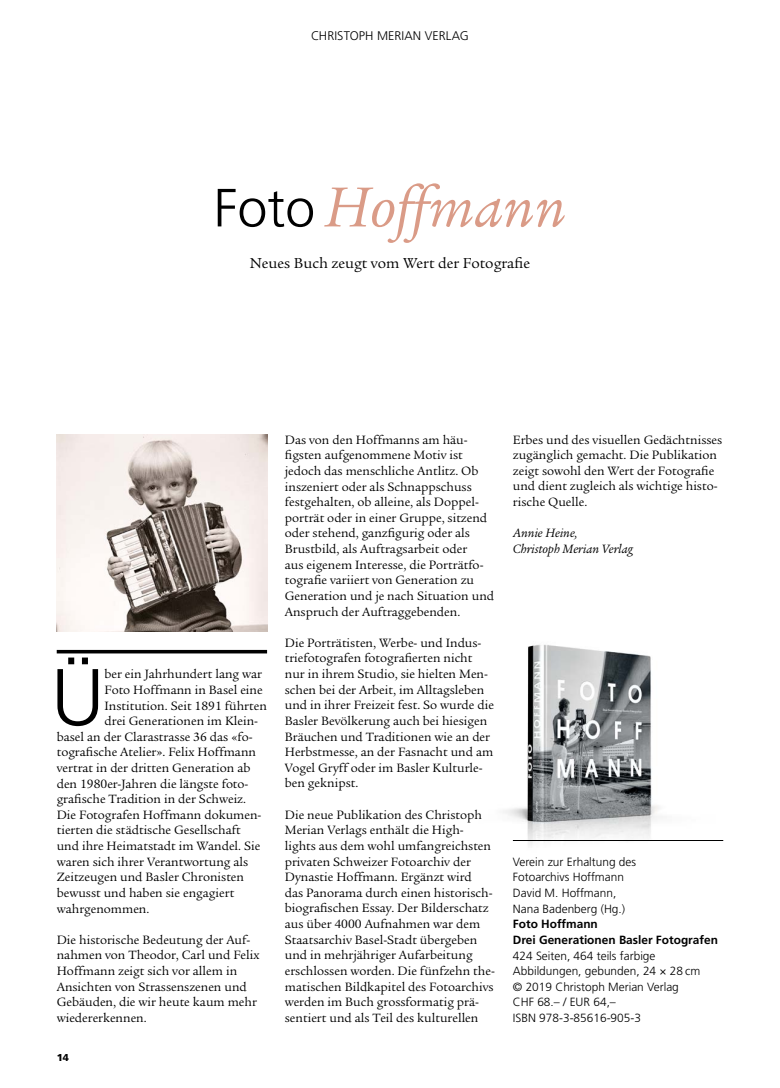
<style>
.page{position:relative;width:780px;height:1088px;background:#fff}
.page>*{position:absolute;margin:0;border:0;box-sizing:border-box;transform-origin:0 0}
.t1{font:300 80.25px "Frutiger LT Pro";color:#000}
.t2{font:italic 61.25px "Legacy Serif Std";color:#da9b87}
.t3{font:15.62px "Legacy Serif Std";color:#000}
.t4{font:13.12px/15.6px "Legacy Serif Std";color:#000}
.t5{font:italic 13.12px/15.6px "Legacy Serif Std";color:#000}
.t6{font:300 12.5px "Frutiger LT Pro";letter-spacing:.01em;color:#000}
.t7{font:300 11.88px/15.6px "Frutiger LT Pro";color:#000}
.t8{font:700 11.88px/15.6px "Frutiger LT Pro";color:#000}
.t9{font:900 10px "Frutiger LT Pro";color:#000}
.s1{font-family:"Frutiger LT Pro";font-weight:300;font-style:normal;font-size:53.75px;color:#000}
</style>
<div class="page">
<img style="left:503px;top:644px;width:221px;height:201px">
<hr style="left:57px;top:650px;width:210px;height:3px;background:#000">
<img style="left:57px;top:435px;width:210px;height:196px">
<hr style="left:513px;top:840px;width:210px;height:1px;background:#000">
<p class="t6" style="left:311px;top:28px;width:159px">CHRISTOPH MERIAN VERLAG</p>
<h2 class="t2" style="left:213px;top:172px;width:354px"><span class="s1">Foto</span> Hoffmann</h2>
<p class="t3" style="left:250px;top:254px;width:282px">Neues Buch zeugt vom Wert der Fotografie</p>
<h1 class="t1" style="left:51px;top:651px;width:55px">Ü</h1>
<p class="t4" style="left:104px;top:666px;width:159px">ber ein Jahrhundert lang war</p>
<p class="t4" style="left:104px;top:682px;width:160px">Foto Hoffmann in Basel eine</p>
<p class="t4" style="left:104px;top:698px;width:164px">Institution. Seit 1891 führten</p>
<p class="t4" style="left:104px;top:713px;width:155px">drei Generationen im Klein-</p>
<p class="t4" style="left:57px;top:729px;width:197px">basel an der Clarastrasse 36 das «fo-</p>
<p class="t4" style="left:57px;top:744px;width:201px">tografische Atelier». Felix Hoffmann</p>
<p class="t4" style="left:57px;top:760px;width:195px">vertrat in der dritten Generation ab</p>
<p class="t4" style="left:57px;top:776px;width:193px">den 1980er-Jahren die längste foto-</p>
<p class="t4" style="left:57px;top:791px;width:191px">grafische Tradition in der Schweiz.</p>
<p class="t4" style="left:57px;top:807px;width:206px">Die Fotografen Hoffmann dokumen-</p>
<p class="t4" style="left:57px;top:823px;width:186px">tierten die städtische Gesellschaft</p>
<p class="t4" style="left:57px;top:838px;width:205px">und ihre Heimatstadt im Wandel. Sie</p>
<p class="t4" style="left:57px;top:854px;width:193px">waren sich ihrer Verantwortung als</p>
<p class="t4" style="left:57px;top:869px;width:189px">Zeitzeugen und Basler Chronisten</p>
<p class="t4" style="left:57px;top:885px;width:179px">bewusst und haben sie engagiert</p>
<p class="t4" style="left:57px;top:901px;width:94px">wahrgenommen.</p>
<p class="t4" style="left:57px;top:932px;width:204px">Die historische Bedeutung der Auf&shy;nahmen von Theodor, Carl und Felix<br>Hoffmann zeigt sich vor allem in<br>Ansichten von Strassenszenen und<br>Gebäuden, die wir heute kaum mehr wiedererkennen.</p>
<p class="t9" style="left:57px;top:1051px;width:14px">14</p>
<p class="t4" style="left:285px;top:432px;width:211px">Das von den Hoffmanns am häu&shy;figsten aufgenommene Motiv ist jedoch das menschliche Antlitz. Ob inszeniert oder als Schnappschuss festgehalten, ob alleine, als Doppel&shy;porträt oder in einer Gruppe, sitzend oder stehend, ganzfigurig oder als Brustbild, als Auftragsarbeit oder<br>aus eigenem Interesse, die Porträtfo&shy;tografie variiert von Generation zu Generation und je nach Situation und Anspruch der Auftraggebenden.</p>
<p class="t4" style="left:285px;top:635px;width:211px">Die Porträtisten, Werbe- und Indus&shy;triefotografen fotografierten nicht nur in ihrem Studio, sie hielten Men&shy;schen bei der Arbeit, im Alltagsleben und in ihrer Freizeit fest. So wurde die Basler Bevölkerung auch bei hiesigen Bräuchen und Traditionen wie an der Herbstmesse, an der Fasnacht und am Vogel Gryff oder im Basler Kulturle&shy;ben geknipst.</p>
<p class="t4" style="left:285px;top:807px;width:211px">Die neue Publikation des Christoph Merian Verlags enthält die High&shy;lights aus dem wohl umfangreichsten privaten Schweizer Fotoarchiv der Dynastie Hoffmann. Ergänzt wird<br>das Panorama durch einen historisch&shy;biografischen Essay. Der Bilderschatz aus über 4000 Aufnahmen war dem Staatsarchiv Basel-Stadt übergeben und in mehrjähriger Aufarbeitung erschlossen worden. Die fünfzehn the&shy;matischen Bildkapitel des Fotoarchivs werden im Buch grossformatig prä&shy;sentiert und als Teil des kulturellen</p>
<p class="t4" style="left:513px;top:432px;width:211px">Erbes und des visuellen Gedächtnisses zugänglich gemacht. Die Publikation zeigt sowohl den Wert der Fotografie und dient zugleich als wichtige histo&shy;rische Quelle.</p>
<p class="t5" style="left:513px;top:525px;width:122px">Annie Heine,<br>Christoph Merian Verlag</p>
<p class="t7" style="left:513px;top:854px;width:125px">Verein zur Erhaltung des<br>Fotoarchivs Hoffmann<br>David M. Hoffmann,<br>Nana Badenberg (Hg.)</p>
<p class="t8" style="left:513px;top:916px;width:207px">Foto Hoffmann<br>Drei Generationen Basler Fotografen</p>
<p class="t7" style="left:513px;top:948px;width:189px">424 Seiten, 464 teils farbige<br>Abbildungen, gebunden, 24 × 28 cm © 2019 Christoph Merian Verlag<br>CHF 68.– / EUR 64,–<br>ISBN 978-3-85616-905-3</p>
</div>
